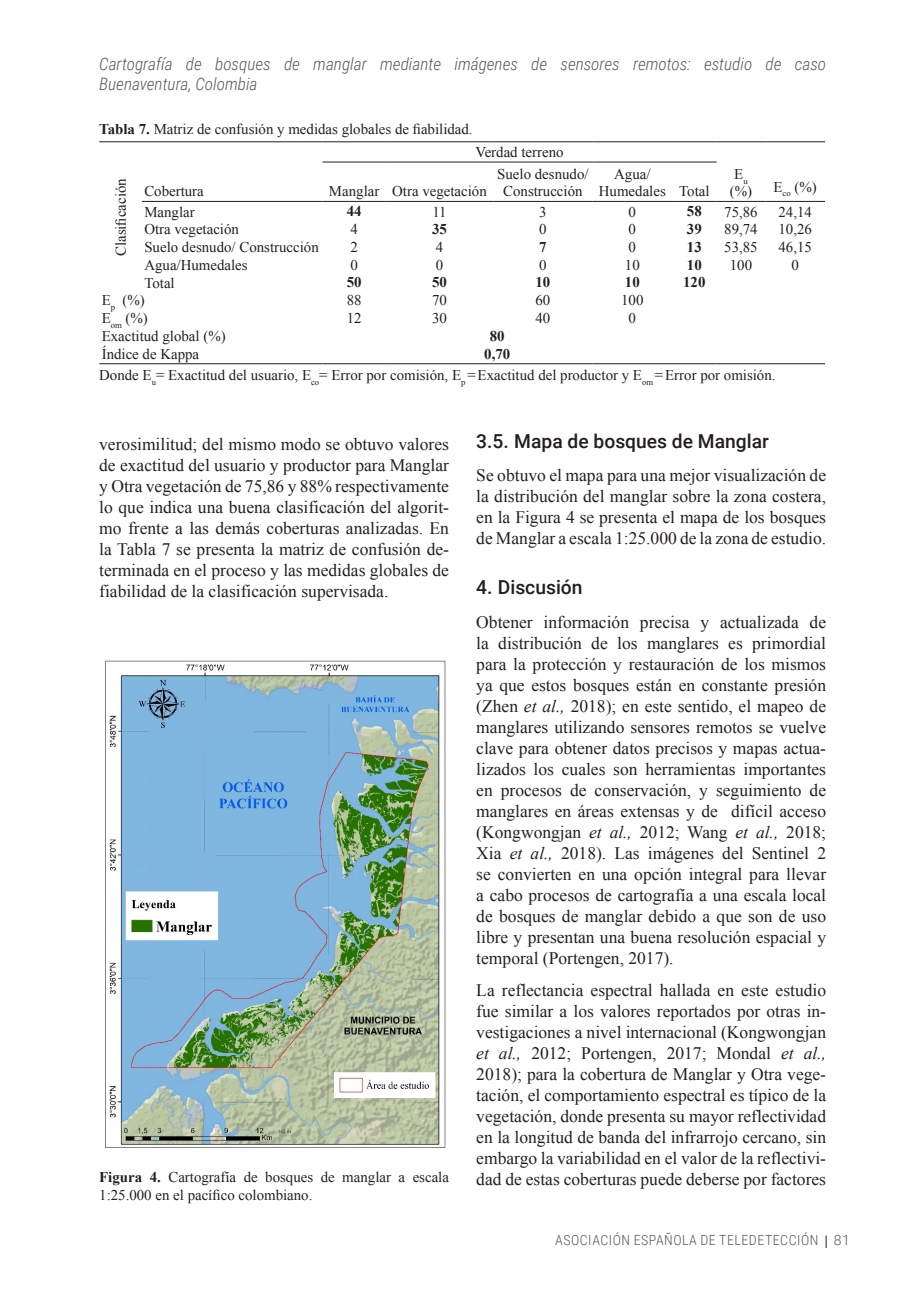
<style>
.page{position:relative;width:908px;height:1300px;background:#fff}
.page>*{position:absolute;margin:0;border:0;box-sizing:border-box;transform-origin:0 0}
.t1{font:500 19.25px "Roboto";color:#231f20}
.TD_06_TXT_GRAL{font:17.5px/21px "Times New Roman";color:#231f20;text-align:justify}
.t2{font:italic 300 17.15px/20.7px "Roboto Condensed";color:#57585a}
.TD_10_TEXTO_TABLA{font:14.88px/17.8px "Times New Roman";color:#231f20;text-align:center}
.TD_TIT_TABLA{font:14.88px/17.8px "Times New Roman";color:#231f20}
.TD_10_TEXTO_TABLA-2{font:700 14.88px "Times New Roman";color:#231f20}
.t3{font:300 14px "Roboto Condensed";letter-spacing:.035em;color:#57585a}
.t4{font:300 14px "Roboto";color:#57585a}
.TD_10_TEXTO_TABLA-3{font:8.75px "Times New Roman";color:#231f20}
.s1{font-weight:700}
.s2{font-style:italic}
</style>
<div class="page">
<svg style="left:826px;top:1235px;width:1px;height:13px"></svg>
<hr style="left:322px;top:162px;width:64px;height:1px;background:#231f20">
<hr style="left:386px;top:162px;width:107px;height:1px;background:#231f20">
<hr style="left:493px;top:162px;width:100px;height:1px;background:#231f20">
<hr style="left:593px;top:162px;width:79px;height:1px;background:#231f20">
<hr style="left:672px;top:162px;width:45px;height:1px;background:#231f20">
<hr style="left:142px;top:141px;width:180px;height:1px;background:#231f20">
<hr style="left:322px;top:141px;width:64px;height:1px;background:#231f20">
<hr style="left:386px;top:141px;width:107px;height:1px;background:#231f20">
<hr style="left:493px;top:141px;width:100px;height:1px;background:#231f20">
<hr style="left:593px;top:141px;width:79px;height:1px;background:#231f20">
<hr style="left:672px;top:141px;width:45px;height:1px;background:#231f20">
<hr style="left:717px;top:141px;width:48px;height:1px;background:#231f20">
<hr style="left:142px;top:201px;width:180px;height:1px;background:#231f20">
<hr style="left:322px;top:201px;width:64px;height:1px;background:#231f20">
<hr style="left:386px;top:201px;width:107px;height:1px;background:#231f20">
<hr style="left:493px;top:201px;width:100px;height:1px;background:#231f20">
<hr style="left:593px;top:201px;width:79px;height:1px;background:#231f20">
<hr style="left:672px;top:201px;width:45px;height:1px;background:#231f20">
<hr style="left:717px;top:201px;width:48px;height:1px;background:#231f20">
<hr style="left:99px;top:141px;width:43px;height:1px;background:#231f20">
<hr style="left:99px;top:363px;width:43px;height:1px;background:#231f20">
<hr style="left:142px;top:363px;width:180px;height:1px;background:#231f20">
<hr style="left:322px;top:363px;width:64px;height:1px;background:#231f20">
<hr style="left:386px;top:363px;width:107px;height:1px;background:#231f20">
<hr style="left:493px;top:363px;width:100px;height:1px;background:#231f20">
<hr style="left:593px;top:363px;width:79px;height:1px;background:#231f20">
<hr style="left:672px;top:363px;width:45px;height:1px;background:#231f20">
<hr style="left:717px;top:363px;width:48px;height:1px;background:#231f20">
<hr style="left:765px;top:363px;width:60px;height:1px;background:#231f20">
<hr style="left:765px;top:141px;width:60px;height:1px;background:#231f20">
<hr style="left:765px;top:201px;width:60px;height:1px;background:#231f20">
<img style="left:105px;top:660px;width:341px;height:488px">
<p class="t2" style="left:99px;top:53px;width:728px">Cartografía de bosques de manglar mediante imágenes de sensores remotos: estudio de caso<br>Buenaventura, Colombia</p>
<p class="TD_TIT_TABLA" style="left:99px;top:120px;width:375px"><span class="s1">Tabla 7.</span> Matriz de confusión y medidas globales de fiabilidad.</p>
<p class="TD_10_TEXTO_TABLA" style="left:476px;top:143px;width:89px">Verdad terreno</p>
<p class="TD_10_TEXTO_TABLA" style="left:497px;top:164px;width:93px">Suelo desnudo/<br>Construcción</p>
<p class="TD_10_TEXTO_TABLA" style="left:599px;top:164px;width:68px">Agua/<br>Humedales</p>
<p class="TD_10_TEXTO_TABLA" style="left:734px;top:164px;width:15px">E<sub>u</sub></p>
<p class="TD_10_TEXTO_TABLA" style="left:730px;top:182px;width:24px">(%)</p>
<p class="TD_10_TEXTO_TABLA-3" style="left:773px;top:188px;width:19px"><sup>E</sup>co</p>
<p class="TD_10_TEXTO_TABLA" style="left:112px;top:256px;width:79px;rotate:-90deg">Clasificación</p>
<p class="TD_10_TEXTO_TABLA" style="left:144px;top:182px;width:61px">Cobertura</p>
<p class="TD_10_TEXTO_TABLA" style="left:329px;top:182px;width:52px">Manglar</p>
<p class="TD_10_TEXTO_TABLA" style="left:392px;top:182px;width:96px">Otra vegetación</p>
<p class="TD_10_TEXTO_TABLA" style="left:794px;top:177px;width:24px">(%)</p>
<p class="TD_10_TEXTO_TABLA" style="left:679px;top:182px;width:32px">Total</p>
<p class="TD_10_TEXTO_TABLA" style="left:144px;top:203px;width:52px">Manglar</p>
<p class="TD_10_TEXTO_TABLA-2" style="left:347px;top:201px;width:16px">44</p>
<p class="TD_10_TEXTO_TABLA" style="left:432px;top:203px;width:16px">11</p>
<p class="TD_10_TEXTO_TABLA" style="left:539px;top:203px;width:9px">3</p>
<p class="TD_10_TEXTO_TABLA" style="left:628px;top:203px;width:9px">0</p>
<p class="TD_10_TEXTO_TABLA-2" style="left:687px;top:201px;width:16px">58</p>
<p class="TD_10_TEXTO_TABLA" style="left:724px;top:203px;width:35px">75,86</p>
<p class="TD_10_TEXTO_TABLA" style="left:778px;top:203px;width:35px">24,14</p>
<p class="TD_10_TEXTO_TABLA" style="left:144px;top:220px;width:96px">Otra vegetación</p>
<p class="TD_10_TEXTO_TABLA" style="left:350px;top:220px;width:9px">4</p>
<p class="TD_10_TEXTO_TABLA-2" style="left:432px;top:219px;width:16px">35</p>
<p class="TD_10_TEXTO_TABLA" style="left:539px;top:220px;width:9px">0</p>
<p class="TD_10_TEXTO_TABLA" style="left:628px;top:220px;width:9px">0</p>
<p class="TD_10_TEXTO_TABLA-2" style="left:687px;top:219px;width:16px">39</p>
<p class="TD_10_TEXTO_TABLA" style="left:724px;top:220px;width:35px">89,74</p>
<p class="TD_10_TEXTO_TABLA" style="left:778px;top:220px;width:35px">10,26</p>
<p class="TD_10_TEXTO_TABLA" style="left:144px;top:238px;width:176px">Suelo desnudo/ Construcción</p>
<p class="TD_10_TEXTO_TABLA" style="left:350px;top:238px;width:9px">2</p>
<p class="TD_10_TEXTO_TABLA" style="left:436px;top:238px;width:9px">4</p>
<p class="TD_10_TEXTO_TABLA-2" style="left:539px;top:237px;width:9px">7</p>
<p class="TD_10_TEXTO_TABLA" style="left:628px;top:238px;width:9px">0</p>
<p class="TD_10_TEXTO_TABLA-2" style="left:687px;top:237px;width:16px">13</p>
<p class="TD_10_TEXTO_TABLA" style="left:724px;top:238px;width:35px">53,85</p>
<p class="TD_10_TEXTO_TABLA" style="left:778px;top:238px;width:35px">46,15</p>
<p class="TD_10_TEXTO_TABLA" style="left:144px;top:256px;width:105px">Agua/Humedales</p>
<p class="TD_10_TEXTO_TABLA" style="left:350px;top:256px;width:9px">0</p>
<p class="TD_10_TEXTO_TABLA" style="left:436px;top:256px;width:9px">0</p>
<p class="TD_10_TEXTO_TABLA" style="left:539px;top:256px;width:9px">0</p>
<p class="TD_10_TEXTO_TABLA" style="left:625px;top:256px;width:16px">10</p>
<p class="TD_10_TEXTO_TABLA-2" style="left:687px;top:254px;width:16px">10</p>
<p class="TD_10_TEXTO_TABLA" style="left:730px;top:256px;width:24px">100</p>
<p class="TD_10_TEXTO_TABLA" style="left:791px;top:256px;width:9px">0</p>
<p class="TD_10_TEXTO_TABLA" style="left:144px;top:274px;width:32px">Total</p>
<p class="TD_10_TEXTO_TABLA-2" style="left:347px;top:272px;width:16px">50</p>
<p class="TD_10_TEXTO_TABLA-2" style="left:432px;top:272px;width:16px">50</p>
<p class="TD_10_TEXTO_TABLA-2" style="left:535px;top:272px;width:16px">10</p>
<p class="TD_10_TEXTO_TABLA-2" style="left:625px;top:272px;width:16px">10</p>
<p class="TD_10_TEXTO_TABLA-2" style="left:683px;top:272px;width:24px">120</p>
<p class="TD_10_TEXTO_TABLA" style="left:102px;top:291px;width:45px">E<sub>p</sub> (%)</p>
<p class="TD_10_TEXTO_TABLA" style="left:347px;top:291px;width:16px">88</p>
<p class="TD_10_TEXTO_TABLA" style="left:432px;top:291px;width:16px">70</p>
<p class="TD_10_TEXTO_TABLA" style="left:535px;top:291px;width:16px">60</p>
<p class="TD_10_TEXTO_TABLA" style="left:621px;top:291px;width:24px">100</p>
<p class="TD_10_TEXTO_TABLA" style="left:102px;top:309px;width:48px">E<sub>om</sub> (%)</p>
<p class="TD_10_TEXTO_TABLA" style="left:347px;top:309px;width:16px">12</p>
<p class="TD_10_TEXTO_TABLA" style="left:432px;top:309px;width:16px">30</p>
<p class="TD_10_TEXTO_TABLA" style="left:535px;top:309px;width:16px">40</p>
<p class="TD_10_TEXTO_TABLA" style="left:628px;top:309px;width:9px">0</p>
<p class="TD_10_TEXTO_TABLA" style="left:102px;top:327px;width:125px">Exactitud global (%)</p>
<p class="TD_10_TEXTO_TABLA-2" style="left:490px;top:325px;width:16px">80</p>
<p class="TD_10_TEXTO_TABLA" style="left:102px;top:345px;width:99px">Índice de Kappa</p>
<p class="TD_10_TEXTO_TABLA-2" style="left:484px;top:343px;width:28px">0,70</p>
<p class="TD_10_TEXTO_TABLA" style="left:99px;top:366px;width:678px">Donde E<sub>u</sub>= Exactitud del usuario, E<sub>co</sub>= Error por comisión, E<sub>p</sub> =Exactitud del productor y E<sub>om</sub> =Error por omisión.</p>
<p class="TD_06_TXT_GRAL" style="left:99px;top:433px;width:351px">verosimilitud; del mismo modo se obtuvo valores de exactitud del usuario y productor para Manglar y Otra vegetación de 75,86 y 88% respectivamente lo que indica una buena clasificación del algorit&shy;mo frente a las demás coberturas analizadas. En la Tabla 7 se presenta la matriz de confusión de&shy;terminada en el proceso y las medidas globales de fiabilidad de la clasificación supervisada.</p>
<p class="t1" style="left:476px;top:428px;width:294px">3.5. Mapa de bosques de Manglar</p>
<p class="TD_06_TXT_GRAL" style="left:476px;top:464px;width:351px">Se obtuvo el mapa para una mejor visualización de la distribución del manglar sobre la zona costera, en la Figura 4 se presenta el mapa de los bosques de Manglar a escala 1:25.000 de la zona de estudio.</p>
<p class="t1" style="left:476px;top:573px;width:108px">4. Discusión</p>
<p class="TD_06_TXT_GRAL" style="left:476px;top:611px;width:351px">Obtener información precisa y actualizada de la distribución de los manglares es primordial para la protección y restauración de los mismos ya que estos bosques están en constante presión (Zhen <span class="s2">et al.,</span> 2018); en este sentido, el mapeo de manglares utilizando sensores remotos se vuelve clave para obtener datos precisos y mapas actua&shy;lizados los cuales son herramientas importantes en procesos de conservación, y seguimiento de manglares en áreas extensas y de difícil acceso (Kongwongjan <span class="s2">et al.,</span> 2012; Wang <span class="s2">et al.,</span> 2018; Xia <span class="s2">et al.,</span> 2018). Las imágenes del Sentinel 2 se convierten en una opción integral para llevar a cabo procesos de cartografía a una escala local de bosques de manglar debido a que son de uso libre y presentan una buena resolución espacial y temporal (Portengen, 2017).</p>
<p class="TD_06_TXT_GRAL" style="left:476px;top:979px;width:351px">La reflectancia espectral hallada en este estudio fue similar a los valores reportados por otras in&shy;vestigaciones a nivel internacional (Kongwongjan <span class="s2">et al.,</span> 2012; Portengen, 2017; Mondal <span class="s2">et al., </span>2018); para la cobertura de Manglar y Otra vege&shy;tación, el comportamiento espectral es típico de la vegetación, donde presenta su mayor reflectividad en la longitud de banda del infrarrojo cercano, sin embargo la variabilidad en el valor de la reflectivi&shy;dad de estas coberturas puede deberse por factores</p>
<p class="TD_TIT_TABLA" style="left:99px;top:1168px;width:351px"><span class="s1">Figura 4.</span> Cartografía de bosques de manglar a escala<br>1:25.000 en el pacífico colombiano.</p>
<p class="t3" style="left:555px;top:1230px;width:265px">ASOCIACIÓN ESPAÑOLA DE TELEDETECCIÓN</p>
<p class="t4" style="left:834px;top:1230px;width:18px">81</p>
</div>
